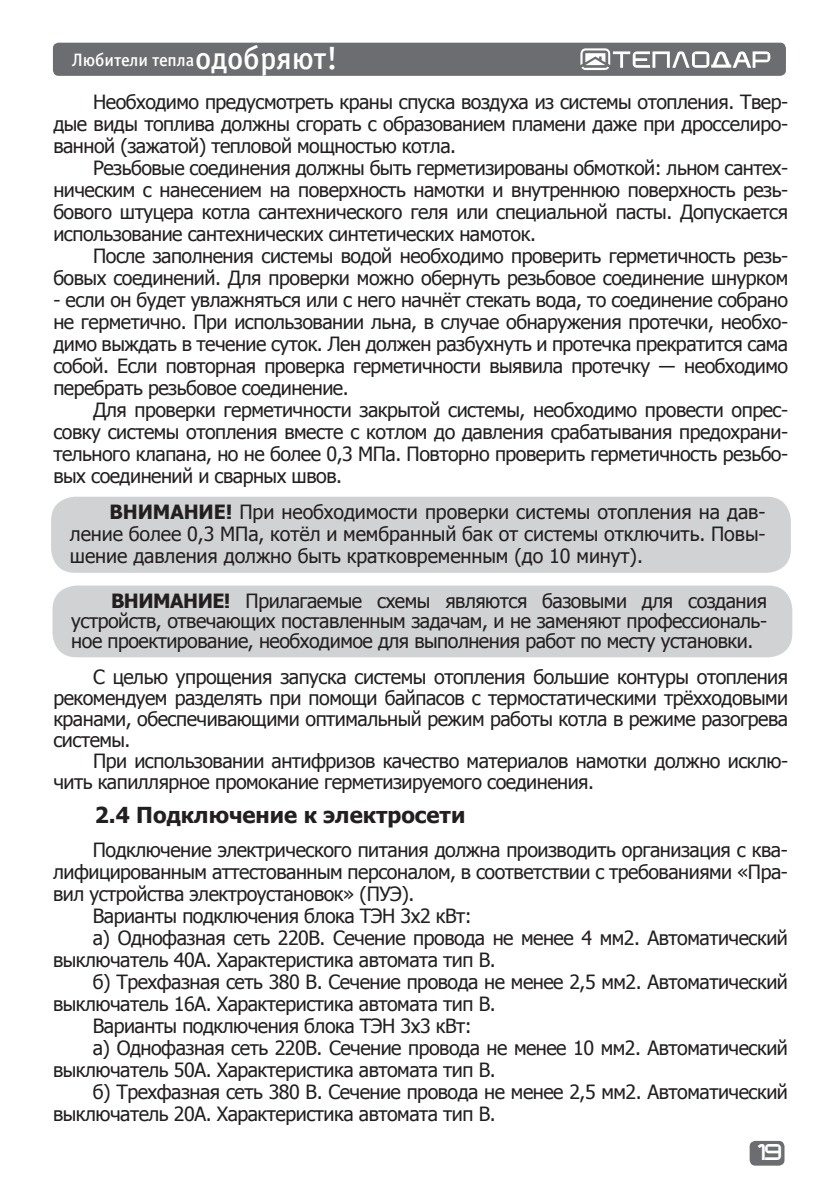
<style>
.page{position:relative;width:840px;height:1191px;background:#fff}
.page>*{position:absolute;margin:0;border:0;box-sizing:border-box;transform-origin:0 0}
.t1{font:700 22px "Tahoma";color:#231f20}
.t2{font:19.6px/22px "Tahoma";letter-spacing:-.025em;color:#231f20;text-align:justify}
.t3{font:18px "Officina Sans Medium C";letter-spacing:-.005em;color:#fff}
.t4{font:16px "teplodar";color:#fff}
.s1{font-size:32px}
.s2{font-weight:700}
</style>
<div class="page">
<div style="left:749px;top:1140px;width:35px;height:25px;background:#6c6d70;border-radius:6px"></div>
<div style="left:53px;top:43px;width:732px;height:33px;background:#6c6d70;border-radius:6px"></div>
<svg style="left:580px;top:48px;width:189px;height:22px"></svg>
<div style="left:51px;top:497px;width:739px;height:76px;background:#d1d2d4;border-radius:24px"></div>
<div style="left:52px;top:585px;width:739px;height:72px;background:#d1d2d4;border-radius:24px"></div>
<p class="t3" style="left:72px;top:50px;width:267px">Любители тепла<span class="s1">одобряют!</span></p>
<p class="t2" style="left:53px;top:90px;width:736px;text-indent:40px">Необходимо предусмотреть краны спуска воздуха из системы отопления. Твер&shy;дые виды топлива должны сгорать с образованием пламени даже при дросселиро&shy;ванной (зажатой) тепловой мощностью котла.</p>
<p class="t2" style="left:53px;top:156px;width:736px;text-indent:40px">Резьбовые соединения должны быть герметизированы обмоткой: льном сантех&shy;ническим с нанесением на поверхность намотки и внутреннюю поверхность резь&shy;бового штуцера котла сантехнического геля или специальной пасты. Допускается использование сантехнических синтетических намоток.</p>
<p class="t2" style="left:53px;top:243px;width:736px;text-align:right">После заполнения системы водой необходимо проверить герметичность резь&shy;бовых соединений. Для проверки можно обернуть резьбовое соединение шнурком</p>
<p class="t2" style="left:53px;top:288px;width:736px">- если он будет увлажняться или с него начнёт стекать вода, то соединение собрано не герметично. При использовании льна, в случае обнаружения протечки, необхо&shy;димо выждать в течение суток. Лен должен разбухнуть и протечка прекратится сама собой. Если повторная проверка герметичности выявила протечку ― необходимо перебрать резьбовое соединение.</p>
<p class="t2" style="left:53px;top:397px;width:736px;text-indent:40px">Для проверки герметичности закрытой системы, необходимо провести опрес&shy;совку системы отопления вместе с котлом до давления срабатывания предохрани&shy;тельного клапана, но не более 0,3 МПа. Повторно проверить герметичность резьбо&shy;вых соединений и сварных швов.</p>
<p class="t2" style="left:70px;top:500px;width:697px;text-indent:40px"><span class="s2">ВНИМАНИЕ!</span> При необходимости проверки системы отопления на дав&shy;ление более 0,3 МПа, котёл и мембранный бак от системы отключить. Повы&shy;шение давления должно быть кратковременным (до 10 минут).</p>
<p class="t2" style="left:71px;top:589px;width:697px;line-height:20px;text-indent:40px"><span class="s2">ВНИМАНИЕ!</span> Прилагаемые схемы являются базовыми для создания устройств, отвечающих поставленным задачам, и не заменяют профессиональ&shy;ное проектирование, необходимое для выполнения работ по месту установки.</p>
<p class="t2" style="left:53px;top:665px;width:736px;line-height:21px;text-indent:40px">С целью упрощения запуска системы отопления большие контуры отопления рекомендуем разделять при помощи байпасов с термостатическими трёхходовыми кранами, обеспечивающими оптимальный режим работы котла в режиме разогрева системы.</p>
<p class="t2" style="left:53px;top:749px;width:736px;line-height:21px;text-indent:40px">При использовании антифризов качество материалов намотки должно исклю&shy;чить капиллярное промокание герметизируемого соединения.</p>
<p class="t1" style="left:95px;top:799px;width:372px">2.4 Подключение к электросети</p>
<p class="t2" style="left:93px;top:838px;width:696px">Подключение электрического питания должна производить организация с ква-</p>
<p class="t2" style="left:53px;top:860px;width:736px">лифицированным аттестованным персоналом, в соответствии с требованиями «Пра-</p>
<p class="t2" style="left:53px;top:882px;width:363px">вил устройства электроустановок» (ПУЭ).</p>
<p class="t2" style="left:93px;top:904px;width:380px">Варианты подключения блока ТЭН 3х2 кВт:</p>
<p class="t2" style="left:93px;top:926px;width:696px">а) Однофазная сеть 220В. Сечение провода не менее 4 мм2. Автоматический</p>
<p class="t2" style="left:53px;top:948px;width:444px">выключатель 40А. Характеристика автомата тип В.</p>
<p class="t2" style="left:93px;top:970px;width:696px">б) Трехфазная сеть 380 В. Сечение провода не менее 2,5 мм2. Автоматический</p>
<p class="t2" style="left:53px;top:992px;width:444px">выключатель 16А. Характеристика автомата тип В.</p>
<p class="t2" style="left:93px;top:1014px;width:380px">Варианты подключения блока ТЭН 3х3 кВт:</p>
<p class="t2" style="left:93px;top:1036px;width:696px">а) Однофазная сеть 220В. Сечение провода не менее 10 мм2. Автоматический</p>
<p class="t2" style="left:53px;top:1058px;width:444px">выключатель 50А. Характеристика автомата тип В.</p>
<p class="t2" style="left:93px;top:1080px;width:696px">б) Трехфазная сеть 380 В. Сечение провода не менее 2,5 мм2. Автоматический</p>
<p class="t2" style="left:53px;top:1102px;width:444px">выключатель 20А. Характеристика автомата тип В.</p>
<p class="t4" style="left:753px;top:1145px;width:29px">19</p>
</div>
